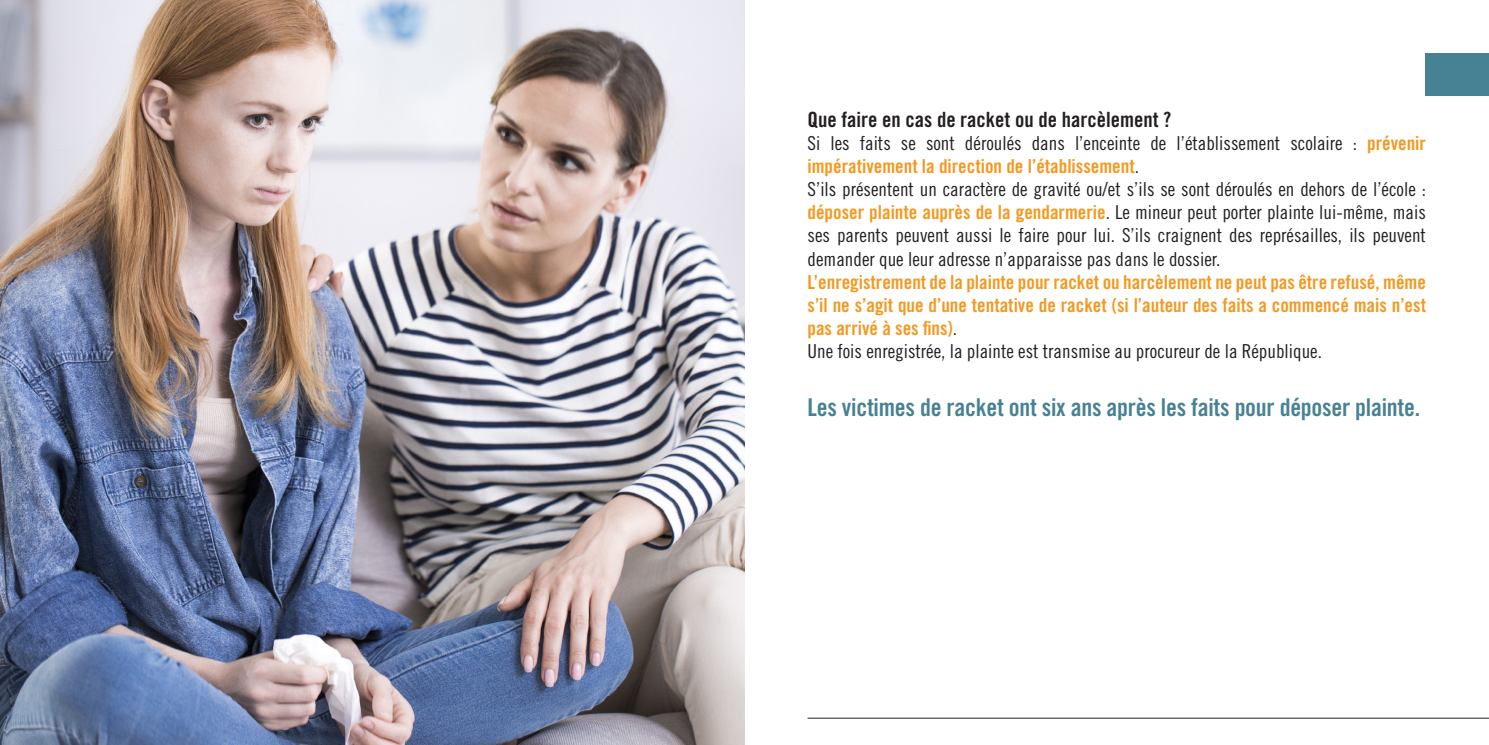
<style>
.page{position:relative;width:1489px;height:745px;background:#fff}
.page>*{position:absolute;margin:0;border:0;box-sizing:border-box;transform-origin:0 0}
.t1{font:24.5px "Trade Gothic Bold Cond Twenty";letter-spacing:-.01em;color:#478294}
.t2{font:21px "Trade Gothic Bold Cond Twenty";color:#231f20}
.t3{font:19.25px/23.1px "Trade Gothic Cond Eighteen";color:#231f20}
.t4{font:19.25px/23.1px "Trade Gothic Bold Cond Twenty";color:#f4981e;text-align:justify}
.s1{font-family:"Trade Gothic Bold Cond Twenty";color:#f4981e}
.s2{font-family:"Trade Gothic Cond Eighteen";color:#231f20}
</style>
<div class="page">
<img style="left:0;top:0;width:744px;height:744px">
<hr style="left:807px;top:717px;width:681px;height:1px;background:#231f20">
<div style="left:1425px;top:53px;width:63px;height:42px;background:#478294"></div>
<p class="t2" style="left:807px;top:106px;width:365px">Que faire en cas de racket ou de harcèlement ?</p>
<p class="t3" style="left:807px;top:131px;width:620px">Si les faits se sont déroulés dans l’enceinte de l’établissement scolaire : <span class="s1">prévenir impérativement la direction de l’établissement</span>.</p>
<p class="t3" style="left:807px;top:177px;width:620px;text-align:justify">S’ils présentent un caractère de gravité ou/et s’ils se sont déroulés en dehors de l’école : <span class="s1">déposer plainte auprès de la gendarmerie</span>. Le mineur peut porter plainte lui-même, mais ses parents peuvent aussi le faire pour lui. S’ils craignent des représailles, ils peuvent demander que leur adresse n’apparaisse pas dans le dossier.</p>
<p class="t4" style="left:807px;top:270px;width:620px">L’enregistrement de la plainte pour racket ou harcèlement ne peut pas être refusé, même s’il ne s’agit que d’une tentative de racket (si l’auteur des faits a commencé mais n’est pas arrivé à ses fins)<span class="s2">.</span></p>
<p class="t3" style="left:807px;top:339px;width:516px">Une fois enregistrée, la plainte est transmise au procureur de la République.</p>
<p class="t1" style="left:807px;top:391px;width:614px">Les victimes de racket ont six ans après les faits pour déposer plainte.</p>
</div>
